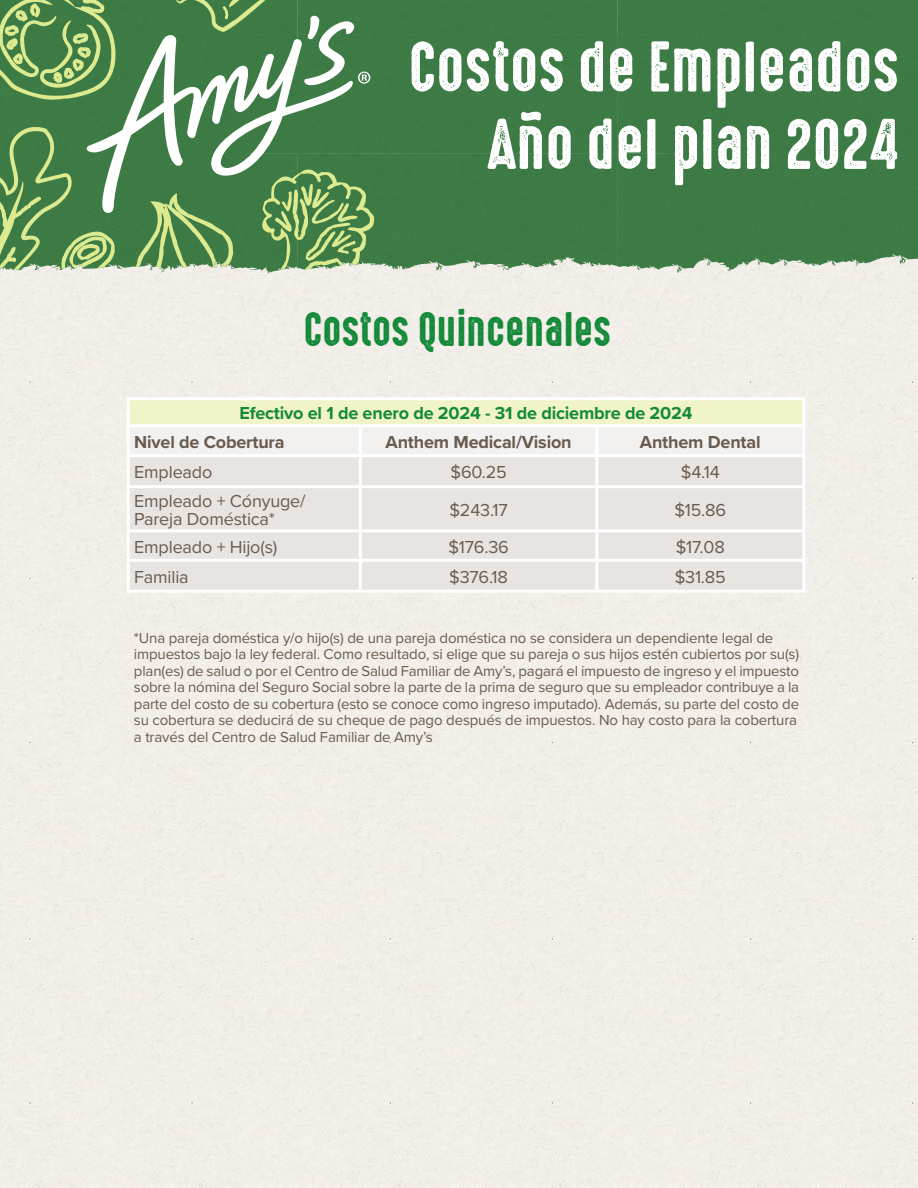
<style>
.page{position:relative;width:918px;height:1188px;background:#fff}
.page>*{position:absolute;margin:0;border:0;box-sizing:border-box;transform-origin:0 0}
.t1{font:64.5px "High Voltage Rough";color:#fff}
.t2{font:43.5px "High Voltage Rough";color:#148a39}
.t3{font:18px "Proxima Nova";letter-spacing:-.01em;color:#695b4e}
.t4{font:700 18px "Proxima Nova";letter-spacing:-.01em;color:#695b4e}
.t5{font:700 18px "Proxima Nova";letter-spacing:-.01em;color:#148a39}
.t6{font:15px "Proxima Nova";letter-spacing:-.01em;color:#695b4e}
</style>
<div class="page">
<div style="left:0;top:253px;width:918px;height:935px;background:#f2eee9"></div>
<img style="left:28px;top:0;width:216px;height:34px">
<div style="left:671px;top:0;width:247px;height:34px;background:#3d7b45"></div>
<div style="left:353px;top:67px;width:264px;height:51px;background:#3d7b45"></div>
<div style="left:244px;top:0;width:427px;height:67px;background:#3d7b45"></div>
<img style="left:0;top:34px;width:86px;height:93px">
<div style="left:670px;top:34px;width:248px;height:120px;background:#3d7b45"></div>
<div style="left:617px;top:66px;width:54px;height:61px;background:#3d7b45"></div>
<div style="left:353px;top:118px;width:265px;height:9px;background:#3d7b45"></div>
<img style="left:148px;top:270px;width:707px;height:1px">
<svg style="left:0;top:0;width:28px;height:101px;background:#76a35f"></svg>
<svg style="left:0;top:127px;width:856px;height:143px;background:#4d864f"></svg>
<svg style="left:86px;top:32px;width:267px;height:181px;fill:#3e7c45"></svg>
<svg style="left:304px;top:14px;width:66px;height:75px"></svg>
<div style="left:128px;top:399px;width:676px;height:27px;background:#f0f4c8"></div>
<div style="left:130px;top:427px;width:672px;height:27px;background:#f2f1f0"></div>
<div style="left:130px;top:457px;width:672px;height:133px;background:#e8e4e2"></div>
<hr style="left:802px;top:400px;width:3px;height:24px;background:#fff">
<hr style="left:127px;top:427px;width:3px;height:27px;background:#fff">
<hr style="left:359px;top:427px;width:3px;height:27px;background:#fff">
<hr style="left:595px;top:427px;width:3px;height:27px;background:#fff">
<hr style="left:802px;top:427px;width:3px;height:27px;background:#fff">
<hr style="left:127px;top:454px;width:233px;height:3px;background:#fff">
<hr style="left:127px;top:457px;width:3px;height:28px;background:#fff">
<hr style="left:360px;top:454px;width:237px;height:3px;background:#fff">
<hr style="left:359px;top:457px;width:3px;height:28px;background:#fff">
<hr style="left:597px;top:454px;width:208px;height:3px;background:#fff">
<hr style="left:595px;top:457px;width:3px;height:28px;background:#fff">
<hr style="left:802px;top:457px;width:3px;height:28px;background:#fff">
<hr style="left:597px;top:485px;width:208px;height:3px;background:#fff">
<hr style="left:802px;top:488px;width:3px;height:41px;background:#fff">
<hr style="left:597px;top:529px;width:208px;height:3px;background:#fff">
<hr style="left:802px;top:532px;width:3px;height:27px;background:#fff">
<hr style="left:597px;top:559px;width:208px;height:3px;background:#fff">
<hr style="left:802px;top:562px;width:3px;height:28px;background:#fff">
<hr style="left:597px;top:590px;width:208px;height:3px;background:#fff">
<hr style="left:127px;top:485px;width:233px;height:3px;background:#fff">
<hr style="left:127px;top:488px;width:3px;height:41px;background:#fff">
<hr style="left:360px;top:485px;width:237px;height:3px;background:#fff">
<hr style="left:359px;top:488px;width:3px;height:41px;background:#fff">
<hr style="left:595px;top:488px;width:3px;height:41px;background:#fff">
<hr style="left:127px;top:529px;width:233px;height:3px;background:#fff">
<hr style="left:127px;top:532px;width:3px;height:27px;background:#fff">
<hr style="left:360px;top:529px;width:237px;height:3px;background:#fff">
<hr style="left:359px;top:532px;width:3px;height:27px;background:#fff">
<hr style="left:595px;top:532px;width:3px;height:27px;background:#fff">
<hr style="left:127px;top:559px;width:233px;height:3px;background:#fff">
<hr style="left:127px;top:562px;width:3px;height:28px;background:#fff">
<hr style="left:360px;top:559px;width:237px;height:3px;background:#fff">
<hr style="left:359px;top:562px;width:3px;height:28px;background:#fff">
<hr style="left:595px;top:562px;width:3px;height:28px;background:#fff">
<hr style="left:127px;top:590px;width:233px;height:3px;background:#fff">
<hr style="left:360px;top:590px;width:237px;height:3px;background:#fff">
<hr style="left:127px;top:397px;width:233px;height:3px;background:#fff">
<hr style="left:127px;top:400px;width:3px;height:24px;background:#fff">
<hr style="left:360px;top:397px;width:237px;height:3px;background:#fff">
<hr style="left:597px;top:397px;width:208px;height:3px;background:#fff">
<hr style="left:127px;top:424px;width:233px;height:3px;background:#fff">
<hr style="left:360px;top:424px;width:237px;height:3px;background:#fff">
<hr style="left:597px;top:424px;width:208px;height:3px;background:#fff">
<p class="t1" style="left:408px;top:18px;width:493px">Costos de Empleados</p>
<p class="t1" style="left:487px;top:95px;width:414px">Año del plan 2024</p>
<p class="t2" style="left:303px;top:296px;width:309px">Costos Quincenales</p>
<p class="t5" style="left:239px;top:400px;width:455px">Efectivo el 1 de enero de 2024 - 31 de diciembre de 2024</p>
<p class="t4" style="left:134px;top:428px;width:152px">Nivel de Cobertura</p>
<p class="t4" style="left:386px;top:428px;width:187px">Anthem Medical/Vision</p>
<p class="t4" style="left:640px;top:428px;width:122px">Anthem Dental</p>
<p class="t3" style="left:134px;top:459px;width:80px">Empleado</p>
<p class="t3" style="left:451px;top:459px;width:58px">$60.25</p>
<p class="t3" style="left:681px;top:459px;width:40px">$4.14</p>
<p class="t3" style="left:134px;top:487px;width:173px">Empleado + Cónyuge/</p>
<p class="t3" style="left:134px;top:505px;width:142px">Pareja Doméstica*</p>
<p class="t3" style="left:449px;top:496px;width:60px">$243.17</p>
<p class="t3" style="left:674px;top:496px;width:53px">$15.86</p>
<p class="t3" style="left:134px;top:533px;width:145px">Empleado + Hijo(s)</p>
<p class="t3" style="left:448px;top:533px;width:62px">$176.36</p>
<p class="t3" style="left:676px;top:533px;width:51px">$17.08</p>
<p class="t3" style="left:134px;top:563px;width:56px">Familia</p>
<p class="t3" style="left:449px;top:563px;width:60px">$376.18</p>
<p class="t3" style="left:675px;top:563px;width:53px">$31.85</p>
<p class="t6" style="left:134px;top:626px;width:641px">*Una pareja doméstica y/o hijo(s) de una pareja doméstica no se considera un dependiente legal de</p>
<p class="t6" style="left:134px;top:643px;width:667px">impuestos bajo la ley federal. Como resultado, si elige que su pareja o sus hijos estén cubiertos por su(s)</p>
<p class="t6" style="left:134px;top:659px;width:667px">plan(es) de salud o por el Centro de Salud Familiar de Amy’s, pagará el impuesto de ingreso y el impuesto</p>
<p class="t6" style="left:134px;top:676px;width:667px">sobre la nómina del Seguro Social sobre la parte de la prima de seguro que su empleador contribuye a la</p>
<p class="t6" style="left:134px;top:692px;width:667px">parte del costo de su cobertura (esto se conoce como ingreso imputado). Además, su parte del costo de</p>
<p class="t6" style="left:134px;top:709px;width:665px">su cobertura se deducirá de su cheque de pago después de impuestos. No hay costo para la cobertura</p>
<p class="t6" style="left:134px;top:725px;width:301px">a través del Centro de Salud Familiar de Amy’s</p>
</div>
